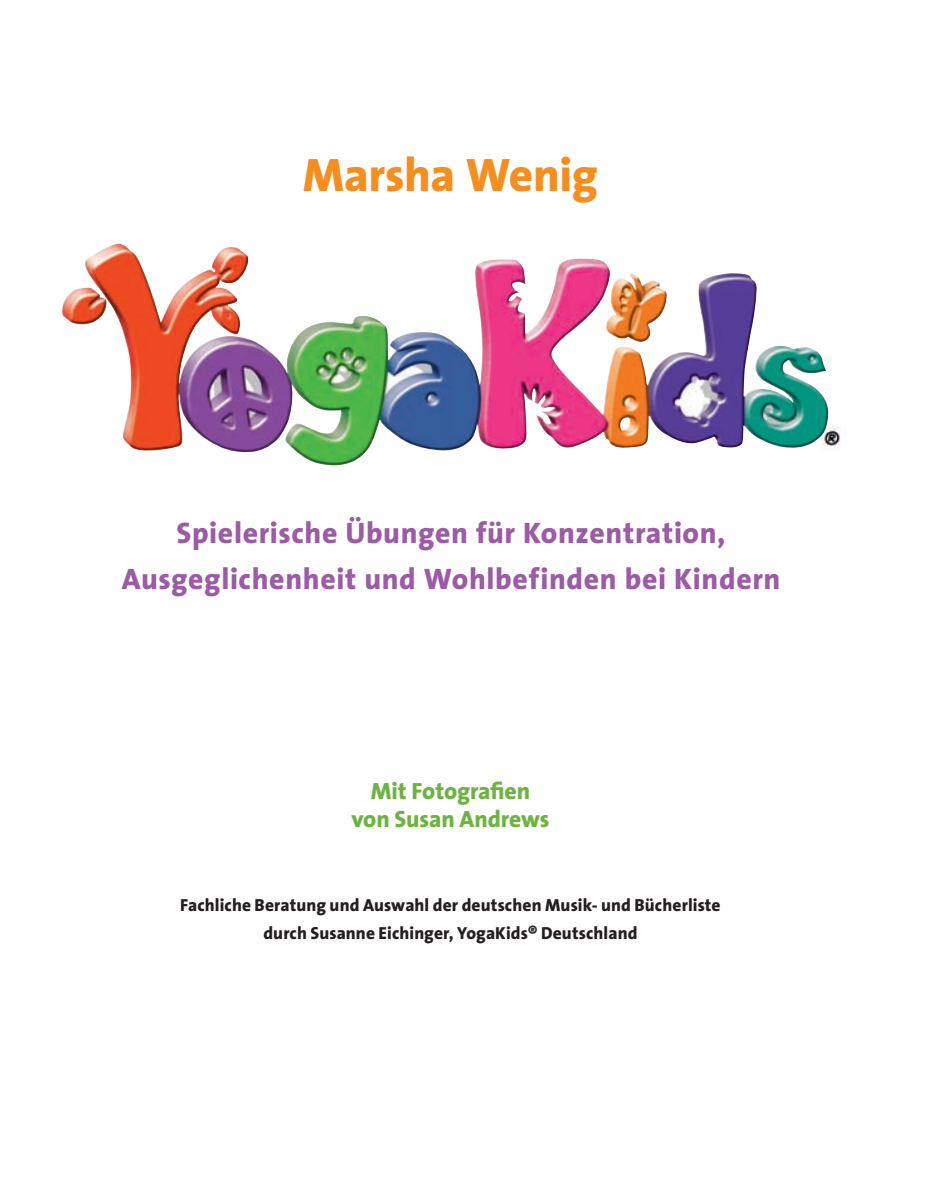
<style>
.page{position:relative;width:943px;height:1194px;background:#fff}
.page>*{position:absolute;margin:0;border:0;box-sizing:border-box;transform-origin:0 0}
.t1{font:800 47.25px "The Sans";letter-spacing:-.01em;color:#f68e1e}
.t2{font:800 29.75px/45.5px "The Sans";letter-spacing:.02em;color:#9b5ba5;text-align:center}
.t3{font:800 23.62px/28px "The Sans";letter-spacing:-.005em;color:#6cb43f;text-align:center}
.t4{font:800 17.5px/28px "The Sans";letter-spacing:.005em;color:#231f20;text-align:center}
</style>
<div class="page">
<img style="left:822px;top:426px;width:18px;height:21px">
<img style="left:85px;top:244px;width:639px;height:222px">
<h1 class="t1" style="left:303px;top:136px;width:297px">Marsha Wenig</h1>
<h2 class="t2" style="left:122px;top:509px;width:660px">Spielerische Übungen für Konzentration,<br>Ausgeglichenheit und Wohlbefinden bei Kindern</h2>
<h3 class="t3" style="left:351px;top:776px;width:200px">Mit Fotografien von Susan Andrews</h3>
<p class="t4" style="left:180px;top:890px;width:542px">Fachliche Beratung und Auswahl der deutschen Musik- und Bücherliste durch Susanne Eichinger, YogaKids® Deutschland</p>
</div>
